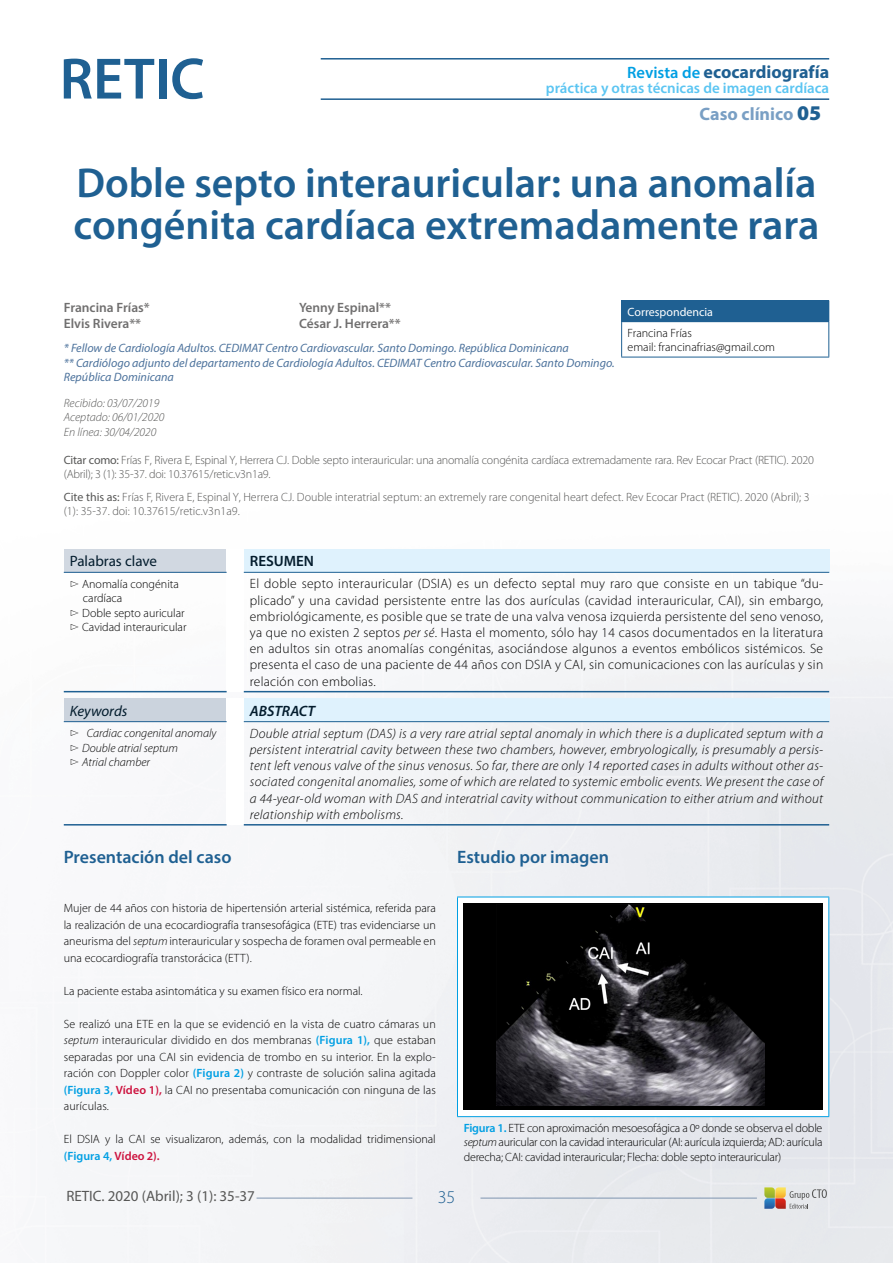
<style>
.page{position:relative;width:893px;height:1263px;background:#fff}
.page>*{position:absolute;margin:0;border:0;box-sizing:border-box;transform-origin:0 0}
.t1{font:600 42px/42px "Myriad Pro";color:#1f6092}
.t2{font:600 18px "Myriad Pro";color:#1f6092}
.t3{font:700 18px "Myriad Pro";color:#1f6092}
.t4{font:700 18px "Myriad Pro";color:#799fc4}
.t5{font:300 18px "Myriad Pro";color:#1f6092}
.t6{font:600 15px "Myriad Pro";color:#5bc5f2}
.t7{font:15px "Myriad Pro";color:#575756}
.t8{font:15px "Myriad Pro";color:#031c2d}
.t9{font:italic 15px "Myriad Pro";color:#031c2d}
.t10{font:italic 600 15px "Myriad Pro";color:#031c2d}
.t11{font:600 15px "Myriad Pro";color:#031c2d}
.t12{font:300 13.5px/16.2px "Myriad Pro";letter-spacing:.02em;color:#000;text-align:justify}
.t13{font:italic 300 13.5px/16.2px "Myriad Pro";letter-spacing:.02em;color:#000;text-align:justify}
.t14{font:600 13.5px/16.2px "Myriad Pro";color:#706f6f}
.t15{font:italic 12.15px/14.5px "Myriad Pro";color:#4c729c}
.t16{font:300 12px/16.5px "Myriad Pro";color:#000;text-align:justify}
.t17{font:300 12px/14px "Myriad Pro";letter-spacing:-.02em;color:#575756}
.t18{font:300 12px/14px "Myriad Pro";color:#575756}
.t19{font:italic 300 12px/14.4px "Myriad Pro";color:#000}
.t20{font:italic 300 12px/14.4px "Myriad Pro";color:#575756}
.t21{font:12px "Myriad Pro";color:#fff}
.s1{font-weight:600;font-size:16.5px;color:#009fe3}
.s2{font-style:inherit}
.s3{font-weight:900;font-size:21px;color:#1f6092}
.s4{font-weight:400}
.s5{font-style:italic}
.s6{font-weight:600;color:#009fe3}
.s7{font-weight:600;color:#cd123e}
</style>
<div class="page">
<img style="left:63px;top:58px;width:830px;height:1205px">
<svg style="left:764px;top:1187px;width:63px;height:22px"></svg>
<hr style="left:480px;top:1198px;width:277px;height:1px;background:#7e94b0">
<hr style="left:321px;top:58px;width:508px;height:2px;background:#1f6092">
<hr style="left:321px;top:98px;width:508px;height:2px;background:#1f6092">
<hr style="left:257px;top:1198px;width:155px;height:1px;background:#7e94b0">
<svg style="left:64px;top:59px;width:90px;height:40px"></svg>
<div style="left:159px;top:59px;width:7px;height:40px;background:#1f6092"></div>
<svg style="left:172px;top:58px;width:31px;height:41px"></svg>
<div style="left:622px;top:301px;width:207px;height:21px;background:#1f6092"></div>
<hr style="left:621px;top:300px;width:208px;height:1px;background:#1f6092">
<svg style="left:621px;top:301px;width:1px;height:20px"></svg>
<hr style="left:621px;top:321px;width:208px;height:1px;background:#1f6092">
<hr style="left:621px;top:322px;width:1px;height:35px;background:#1f6092">
<hr style="left:828px;top:322px;width:1px;height:35px;background:#1f6092">
<hr style="left:621px;top:357px;width:208px;height:1px;background:#1f6092">
<div style="left:64px;top:549px;width:163px;height:23px;background:#d1d8e1"></div>
<div style="left:227px;top:549px;width:17px;height:143px;background:#fff"></div>
<div style="left:244px;top:549px;width:585px;height:23px;background:#dff2fd"></div>
<hr style="left:244px;top:572px;width:585px;height:1px;background:#1f6092">
<hr style="left:244px;top:691px;width:585px;height:1px;background:#1f6092">
<hr style="left:64px;top:572px;width:163px;height:1px;background:#1f6092">
<hr style="left:64px;top:691px;width:163px;height:1px;background:#1f6092">
<div style="left:64px;top:698px;width:163px;height:24px;background:#cbd3dd"></div>
<div style="left:227px;top:698px;width:17px;height:127px;background:#fff"></div>
<div style="left:244px;top:698px;width:585px;height:24px;background:#dff2fd"></div>
<hr style="left:244px;top:721px;width:585px;height:1px;background:#1f6092">
<hr style="left:244px;top:824px;width:585px;height:1px;background:#1f6092">
<hr style="left:64px;top:721px;width:163px;height:1px;background:#1f6092">
<hr style="left:64px;top:824px;width:163px;height:1px;background:#1f6092">
<div style="left:457px;top:897px;width:372px;height:219px;background:#fff"></div>
<hr style="left:457px;top:897px;width:372px;height:1px;background:#009fe3">
<hr style="left:457px;top:897px;width:1px;height:219px;background:#009fe3">
<hr style="left:828px;top:897px;width:1px;height:219px;background:#009fe3">
<hr style="left:457px;top:1116px;width:372px;height:1px;background:#009fe3">
<div style="left:463px;top:903px;width:360px;height:207px;background:#000"></div>
<img style="left:496px;top:904px;width:269px;height:202px">
<h2 class="t3" style="left:627px;top:60px;width:204px"><span class="s1">Revista de</span> ecocardiografía</h2>
<p class="t6" style="left:546px;top:78px;width:285px">práctica y otras técnicas de imagen cardíaca</p>
<h2 class="t4" style="left:700px;top:102px;width:123px"><span class="s2">C</span>aso clínico <span class="s3">05</span></h2>
<h1 class="t1" style="left:74px;top:161px;width:747px">Doble septo interauricular: una anomalía congénita cardíaca extremadamente rara</h1>
<p class="t14" style="left:64px;top:299px;width:87px">Francina Frías*<br>Elvis Rivera**</p>
<p class="t14" style="left:299px;top:299px;width:103px">Yenny Espinal**<br>César J. Herrera**</p>
<p class="t15" style="left:64px;top:341px;width:552px">* Fellow de Cardiología Adultos. CEDIMAT Centro Cardiovascular. Santo Domingo. República Dominicana<br>** Cardiólogo adjunto del departamento de Cardiología Adultos. CEDIMAT Centro Cardiovascular. Santo Domingo.<br>República Dominicana</p>
<p class="t21" style="left:628px;top:304px;width:87px">Correspondencia</p>
<p class="t16" style="left:628px;top:326px;width:149px;line-height:14.4px">Francina Frías<br>email: francinafrias@gmail.com</p>
<p class="t20" style="left:64px;top:396px;width:102px">Recibido: 03/07/2019<br>Aceptado: 06/01/2020<br>En línea: 30/04/2020</p>
<p class="t17" style="left:64px;top:454px;width:752px"><span class="s4">Citar como:</span> Frías F, Rivera E, Espinal Y, Herrera CJ. Doble septo interauricular: una anomalía congénita cardíaca extremadamente rara. Rev Ecocar Pract (RETIC). 2020 (Abril); 3 (1): 35-37. doi: 10.37615/retic.v3n1a9.</p>
<p class="t18" style="left:64px;top:490px;width:747px"><span class="s4">Cite this as:</span> Frías F, Rivera E, Espinal Y, Herrera CJ. Double interatrial septum: an extremely rare congenital heart defect. Rev Ecocar Pract (RETIC). 2020 (Abril); 3 (1): 35-37. doi: 10.37615/retic.v3n1a9.</p>
<p class="t8" style="left:70px;top:552px;width:89px">Palabras clave</p>
<p class="t11" style="left:250px;top:552px;width:66px">RESUMEN</p>
<p class="t16" style="left:70px;top:576px;width:111px">▻ Anomalía congénita</p>
<p class="t16" style="left:83px;top:590px;width:41px">cardíaca</p>
<p class="t16" style="left:70px;top:605px;width:117px">▻ Doble septo auricular</p>
<p class="t16" style="left:70px;top:619px;width:118px">▻ Cavidad interauricular</p>
<p class="t12" style="left:250px;top:576px;width:575px">El doble septo interauricular (DSIA) es un defecto septal muy raro que consiste en un tabique “du&shy;plicado” y una cavidad persistente entre las dos aurículas (cavidad interauricular, CAI), sin embargo, embriológicamente, es posible que se trate de una valva venosa izquierda persistente del seno venoso, ya que no existen 2 septos <span class="s5">per sé</span>. Hasta el momento, sólo hay 14 casos documentados en la literatura en adultos sin otras anomalías congénitas, asociándose algunos a eventos embólicos sistémicos. Se presenta el caso de una paciente de 44 años con DSIA y CAI, sin comunicaciones con las aurículas y sin relación con embolias.</p>
<p class="t9" style="left:70px;top:701px;width:59px">Keywords</p>
<p class="t10" style="left:250px;top:701px;width:67px">ABSTRACT</p>
<p class="t19" style="left:70px;top:726px;width:148px">▻ Cardiac congenital anomaly ▻ Double atrial septum<br>▻ Atrial chamber</p>
<p class="t13" style="left:250px;top:725px;width:575px">Double atrial septum (DAS) is a very rare atrial septal anomaly in which there is a duplicated septum with a persistent interatrial cavity between these two chambers, however, embryologically, is presumably a persis&shy;tent left venous valve of the sinus venosus. So far, there are only 14 reported cases in adults without other as&shy;sociated congenital anomalies, some of which are related to systemic embolic events. We present the case of a 44-year-old woman with DAS and interatrial cavity without communication to either atrium and without relationship with embolisms.</p>
<h2 class="t2" style="left:64px;top:845px;width:169px">Presentación del caso</h2>
<h2 class="t2" style="left:457px;top:845px;width:154px">Estudio por imagen</h2>
<p class="t16" style="left:64px;top:900px;width:374px">Mujer de 44 años con historia de hipertensión arterial sistémica, referida para la realización de una ecocardiografía transesofágica (ETE) tras evidenciarse un aneurisma del <span class="s5">septum</span> interauricular y sospecha de foramen oval permeable en una ecocardiografía transtorácica (ETT).</p>
<p class="t16" style="left:64px;top:982px;width:300px">La paciente estaba asintomática y su examen físico era normal.</p>
<p class="t16" style="left:64px;top:1015px;width:374px">Se realizó una ETE en la que se evidenció en la vista de cuatro cámaras un <span class="s5">septum</span> interauricular dividido en dos membranas <span class="s6">(Figura 1),</span> que estaban separadas por una CAI sin evidencia de trombo en su interior. En la explo&shy;ración con Doppler color <span class="s6">(Figura 2)</span> y contraste de solución salina agitada <span class="s6">(Figura 3,</span> <span class="s7">Vídeo 1),</span> la CAI no presentaba comunicación con ninguna de las aurículas.</p>
<p class="t16" style="left:64px;top:1131px;width:374px">El DSIA y la CAI se visualizaron, además, con la modalidad tridimensional <span class="s6">(Figura 4,</span> <span class="s7">Vídeo 2).</span></p>
<p class="t7" style="left:66px;top:1186px;width:190px">RETIC. 2020 (Abril); 3 (1): 35-37</p>
<h2 class="t5" style="left:438px;top:1187px;width:19px">35</h2>
<p class="t16" style="left:464px;top:1121px;width:360px;line-height:14.4px"><span class="s6">Figura 1.</span> ETE con aproximación mesoesofágica a 0º donde se observa el doble <span class="s5">septum</span> auricular con la cavidad interauricular (AI: aurícula izquierda; AD: aurícula derecha; CAI: cavidad interauricular; Flecha: doble septo interauricular)</p>
</div>
